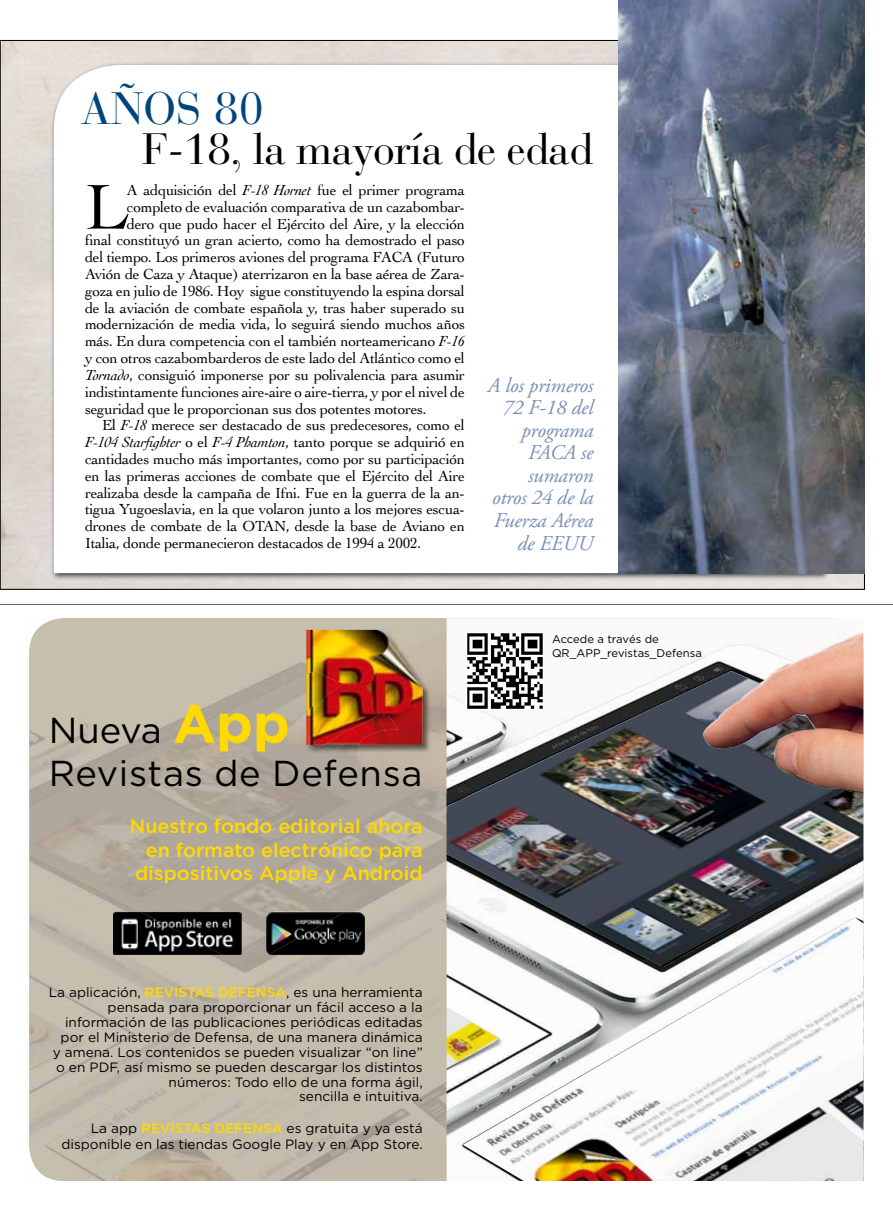
<style>
.page{position:relative;width:893px;height:1217px;background:#fff}
.page>*{position:absolute;margin:0;border:0;box-sizing:border-box;transform-origin:0 0}
.t1{font:66.75px "Cochin";color:#000}
.t2{font:45px "Bauer Bodoni";color:#00447e}
.t3{font:43.5px "Bauer Bodoni";letter-spacing:-.02em;color:#000}
.t4{font:36px/43.2px "Gotham";letter-spacing:.02em;color:#000}
.t5{font:italic 21px/22.5px "Adobe Garamond Pro";letter-spacing:-.01em;color:#788fb7;text-align:right}
.t6{font:500 19.5px/23.4px "Gotham";color:#ffd900;text-align:right}
.t7{font:15.3px "Cochin";letter-spacing:-.02em;color:#000}
.t8{font:13.5px/14.9px "Gotham";color:#000;text-align:right}
.t9{font:11.1px/13.4px "Gotham";color:#000}
.s1{font-style:italic}
.s2{font-weight:700;font-size:54px;color:#ffd900}
.s3{font-weight:500;color:#ffd900}
</style>
<div class="page">
<img style="left:2px;top:42px;width:861px;height:545px">
<hr style="left:0;top:604px;width:893px;height:1px;background:#67664f">
<div style="left:50px;top:61px;width:780px;height:520px;background:#000;opacity:.75"></div>
<svg style="left:54px;top:65px;width:564px;height:508px"></svg>
<img style="left:618px;top:0;width:247px;height:573px">
<img style="left:64px;top:618px;width:799px;height:562px">
<img style="left:463px;top:966px;width:400px;height:214px">
<img style="left:446px;top:671px;width:417px;height:295px">
<img style="left:446px;top:1007px;width:53px;height:60px">
<img style="left:29px;top:618px;width:35px;height:559px">
<img style="left:46px;top:966px;width:400px;height:214px">
<img style="left:29px;top:674px;width:417px;height:292px">
<img style="left:359px;top:629px;width:72px;height:124px">
<img style="left:306px;top:744px;width:53px;height:9px">
<img style="left:306px;top:629px;width:117px;height:115px">
<img style="left:306px;top:671px;width:92px;height:73px">
<img style="left:113px;top:911px;width:27px;height:43px">
<img style="left:140px;top:911px;width:102px;height:43px">
<img style="left:346px;top:911px;width:19px;height:43px">
<img style="left:266px;top:911px;width:80px;height:43px">
<img style="left:466px;top:632px;width:78px;height:77px">
<h2 class="t2" style="left:81px;top:82px;width:184px">Años 80</h2>
<h3 class="t3" style="left:142px;top:123px;width:453px">F-18, la mayoría de edad</h3>
<h1 class="t1" style="left:85px;top:162px;width:45px">L</h1>
<p class="t7" style="left:127px;top:179px;width:339px">A adquisición del <span class="s1">F-18 Hornet</span> fue el primer programa</p>
<p class="t7" style="left:127px;top:196px;width:339px">completo de evaluación comparativa de un cazabombar-</p>
<p class="t7" style="left:127px;top:213px;width:340px">dero que pudo hacer el Ejército del Aire, y la elección</p>
<p class="t7" style="left:85px;top:230px;width:381px">final constituyó un gran acierto, como ha demostrado el paso</p>
<p class="t7" style="left:85px;top:247px;width:381px">del tiempo. Los primeros aviones del programa FACA (Futuro</p>
<p class="t7" style="left:85px;top:263px;width:381px">Avión de Caza y Ataque) aterrizaron en la base aérea de Zara-</p>
<p class="t7" style="left:85px;top:280px;width:381px">goza en julio de 1986. Hoy sigue constituyendo la espina dorsal</p>
<p class="t7" style="left:85px;top:297px;width:381px">de la aviación de combate española y, tras haber superado su</p>
<p class="t7" style="left:85px;top:314px;width:381px">modernización de media vida, lo seguirá siendo muchos años</p>
<p class="t7" style="left:85px;top:331px;width:381px">más. En dura competencia con el también norteamericano <span class="s1">F-16</span></p>
<p class="t7" style="left:85px;top:347px;width:381px">y con otros cazabombarderos de este lado del Atlántico como el</p>
<p class="t7" style="left:85px;top:364px;width:381px"><span class="s1">Tornado</span>, consiguió imponerse por su polivalencia para asumir</p>
<p class="t7" style="left:85px;top:381px;width:381px">indistintamente funciones aire-aire o aire-tierra, y por el nivel de</p>
<p class="t7" style="left:85px;top:398px;width:343px">seguridad que le proporcionan sus dos potentes motores.</p>
<p class="t7" style="left:102px;top:415px;width:364px">El <span class="s1">F-18</span> merece ser destacado de sus predecesores, como el</p>
<p class="t7" style="left:85px;top:431px;width:381px"><span class="s1">F-104 Starfighter</span> o el <span class="s1">F-4 Phamton</span>, tanto porque se adquirió en</p>
<p class="t7" style="left:85px;top:448px;width:381px">cantidades mucho más importantes, como por su participación</p>
<p class="t7" style="left:85px;top:465px;width:381px">en las primeras acciones de combate que el Ejército del Aire</p>
<p class="t7" style="left:85px;top:482px;width:381px">realizaba desde la campaña de Ifni. Fue en la guerra de la an-</p>
<p class="t7" style="left:85px;top:499px;width:381px">tigua Yugoeslavia, en la que volaron junto a los mejores escua-</p>
<p class="t7" style="left:85px;top:515px;width:381px">drones de combate de la OTAN, desde la base de Aviano en</p>
<p class="t7" style="left:85px;top:532px;width:338px">Italia, donde permanecieron destacados de 1994 a 2002.</p>
<h3 class="t5" style="left:488px;top:374px;width:107px">A los primeros<br>72 F-18 del programa<br>FACA se sumaron<br>otros 24 de la<br>Fuerza Aérea de EEUU</h3>
<h3 class="t4" style="left:49px;top:707px;width:375px">Nueva <span class="s2">App<br></span>Revistas de Defensa</h3>
<p class="t6" style="left:130px;top:814px;width:294px">Nuestro fondo editorial ahora en formato electrónico para dispositivos Apple y Android</p>
<p class="t9" style="left:552px;top:632px;width:151px">Accede a través de<br>QR_APP_revistas_Defensa</p>
<p class="t8" style="left:49px;top:984px;width:375px">La aplicación, <span class="s3">REVISTAS DEFENSA</span>, es una herramienta pensada para proporcionar un fácil acceso a la información de las publicaciones periódicas editadas por el Ministerio de Defensa, de una manera dinámica<br>y amena. Los contenidos se pueden visualizar “on line” o en PDF, así mismo se pueden descargar los distintos números: Todo ello de una forma ágil,<br>sencilla e intuitiva.</p>
<p class="t8" style="left:61px;top:1119px;width:363px;line-height:16.2px">La app <span class="s3">REVISTAS DEFENSA</span> es gratuita y ya está disponible en las tiendas Google Play y en App Store.</p>
</div>
